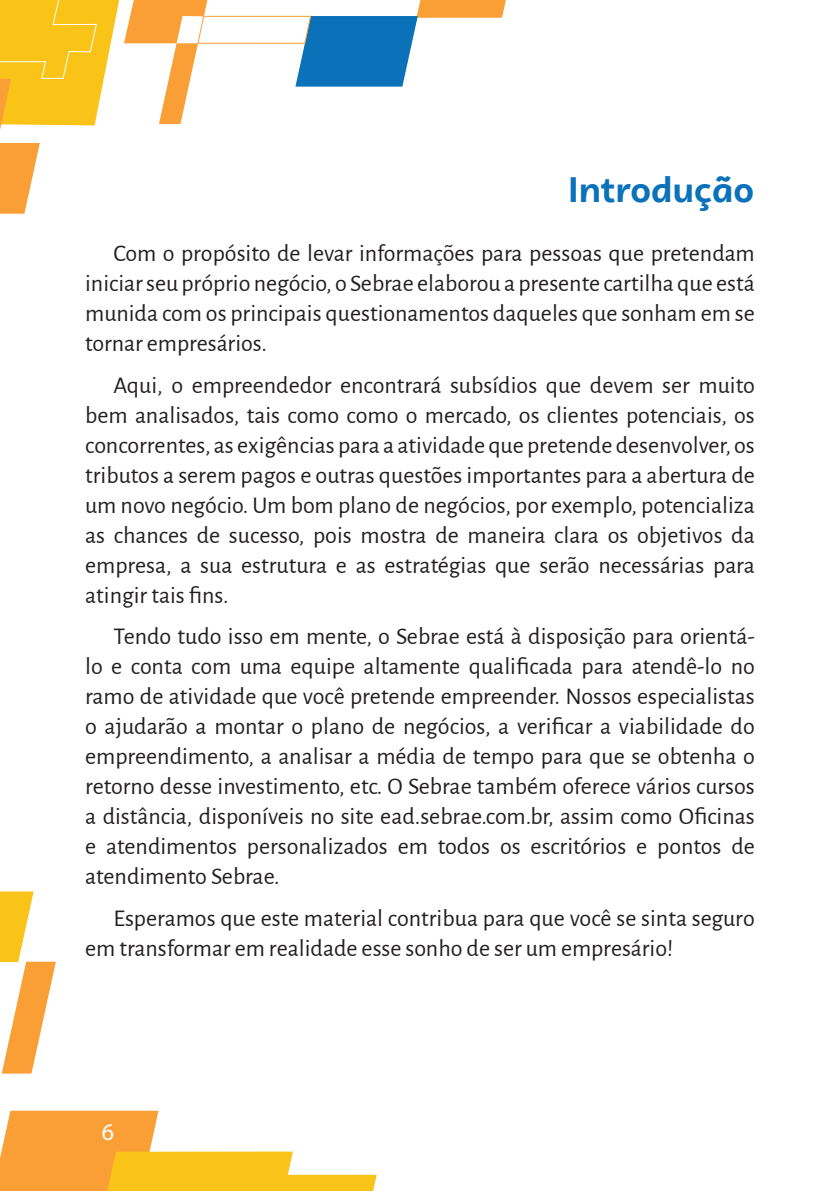
<style>
.page{position:relative;width:840px;height:1191px;background:#fff}
.page>*{position:absolute;margin:0;border:0;box-sizing:border-box;transform-origin:0 0}
.Sub_titulo_primarios{font:700 36px "Campuni";color:#0b72ba}
.texto{font:24px/30px "Alegreya Sans";color:#231f20;text-align:justify}
.t1{font:24px "Myriad Pro";color:#fff}
</style>
<div class="page">
<svg style="left:0;top:1110px;width:376px;height:81px"></svg>
<svg style="left:0;top:891px;width:56px;height:182px"></svg>
<svg style="left:0;top:0;width:506px;height:214px"></svg>
<p class="Sub_titulo_primarios" style="left:567px;top:166px;width:188px">Introdução</p>
<p class="texto" style="left:85px;top:237px;width:670px;text-indent:28px">Com o propósito de levar informações para pessoas que pretendam iniciar seu próprio negócio, o Sebrae elaborou a presente cartilha que está munida com os principais questionamentos daqueles que sonham em se tornar empresários.</p>
<p class="texto" style="left:85px;top:369px;width:670px;text-indent:28px">Aqui, o empreendedor encontrará subsídios que devem ser muito bem analisados, tais como como o mercado, os clientes potenciais, os concorrentes, as exigências para a atividade que pretende desenvolver, os tributos a serem pagos e outras questões importantes para a abertura de um novo negócio. Um bom plano de negócios, por exemplo, potencializa as chances de sucesso, pois mostra de maneira clara os objetivos da empresa, a sua estrutura e as estratégias que serão necessárias para atingir tais fins.</p>
<p class="texto" style="left:85px;top:620px;width:670px;text-indent:28px">Tendo tudo isso em mente, o Sebrae está à disposição para orientá&shy;lo e conta com uma equipe altamente qualificada para atendê-lo no ramo de atividade que você pretende empreender. Nossos especialistas o ajudarão a montar o plano de negócios, a verificar a viabilidade do empreendimento, a analisar a média de tempo para que se obtenha o retorno desse investimento, etc. O Sebrae também oferece vários cursos a distância, disponíveis no site ead.sebrae.com.br, assim como Oficinas e atendimentos personalizados em todos os escritórios e pontos de atendimento Sebrae.</p>
<p class="texto" style="left:85px;top:901px;width:670px;text-indent:28px">Esperamos que este material contribua para que você se sinta seguro em transformar em realidade esse sonho de ser um empresário!</p>
<p class="t1" style="left:102px;top:1117px;width:14px">6</p>
</div>
